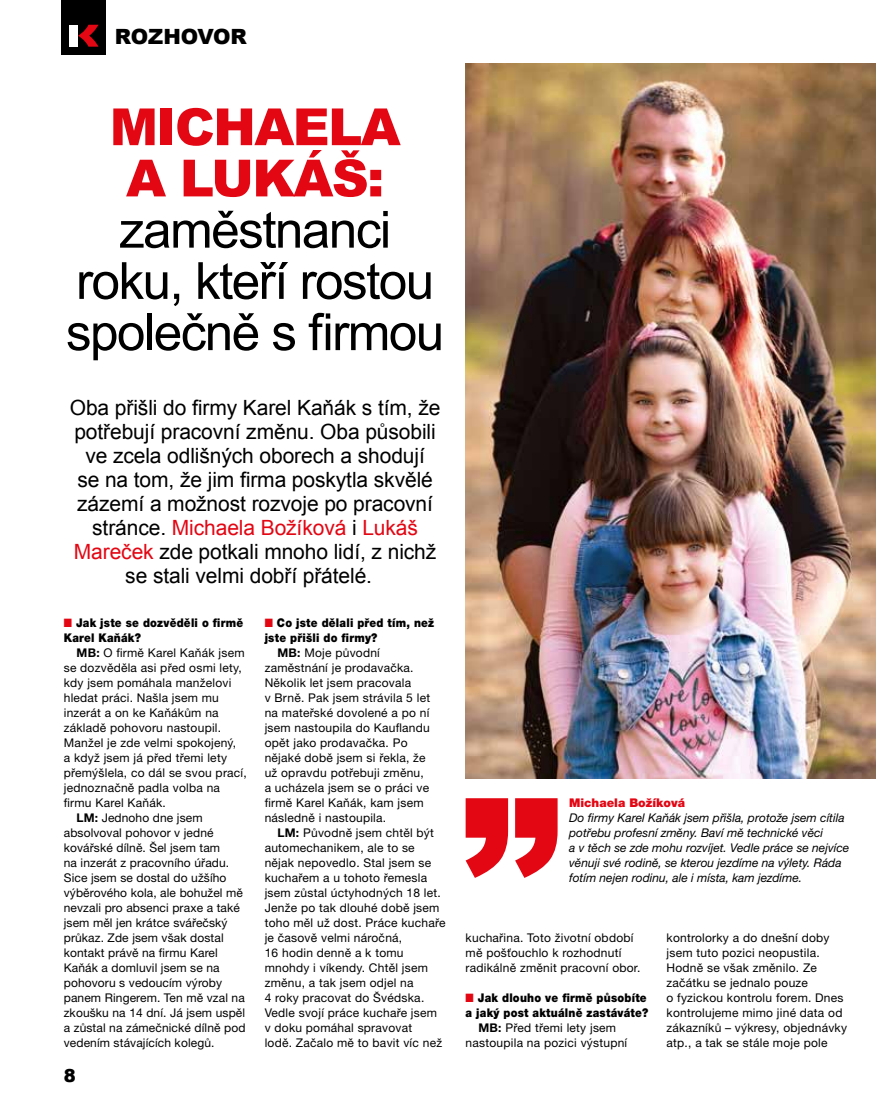
<style>
.page{position:relative;width:893px;height:1106px;background:#fff}
.page>*{position:absolute;margin:0;border:0;box-sizing:border-box;transform-origin:0 0}
.t1{font:51.15px/51.2px "Arial";letter-spacing:-.03em;color:#000;text-align:center}
.t2{font:900 51.15px/51.2px "Arial";letter-spacing:-.03em;color:#e30613;text-align:center}
.t3{font:21px "Arial";letter-spacing:-.005em;color:#000}
.t4{font:21px "Arial";letter-spacing:-.005em;color:#e30613}
.t5{font:900 21px "Arial";color:#000}
.t6{font:900 18px "Arial";color:#000}
.t7{font:12px/15px "Helvetica Neue OT";letter-spacing:.02em;color:#000}
.t8{font:italic 12px/15px "Helvetica Neue OT";color:#000}
.t9{font:900 12px/15px "Helvetica Neue OT";letter-spacing:.02em;color:#000;scale:.9 1}
.t10{font:900 12px "Helvetica Neue OT";color:#e30613}
.s1{color:#000}
.s2{color:#e30613}
.s3{font-weight:700}
</style>
<div class="page">
<div style="left:61px;top:0;width:44px;height:54px;background:#000"></div>
<svg style="left:88px;top:24px;width:11px;height:23px"></svg>
<div style="left:69px;top:25px;width:9px;height:22px;background:#fff"></div>
<svg style="left:78px;top:25px;width:20px;height:22px"></svg>
<img style="left:466px;top:64px;width:410px;height:714px">
<svg style="left:466px;top:798px;width:92px;height:80px"></svg>
<h2 class="t5" style="left:115px;top:21px;width:134px">ROZHOVOR</h2>
<h1 class="t2" style="left:110px;top:100px;width:292px">MICHAELA<br>A LUKÁŠ:</h1>
<h1 class="t1" style="left:66px;top:205px;width:380px">zaměstnanci roku, kteří rostou společně s firmou</h1>
<h2 class="t3" style="left:70px;top:394px;width:372px">Oba přišli do firmy Karel Kaňák s tím, že</h2>
<h2 class="t3" style="left:74px;top:418px;width:363px">potřebují pracovní změnu. Oba působili</h2>
<h2 class="t3" style="left:85px;top:442px;width:341px">ve zcela odlišných oborech a shodují</h2>
<h2 class="t3" style="left:77px;top:466px;width:357px">se na tom, že jim firma poskytla skvělé</h2>
<h2 class="t3" style="left:77px;top:490px;width:357px">zázemí a možnost rozvoje po pracovní</h2>
<h2 class="t4" style="left:92px;top:514px;width:327px"><span class="s1">stránce.</span> Michaela Božíková <span class="s1">i</span> Lukáš</h2>
<h2 class="t3" style="left:74px;top:538px;width:364px"><span class="s2">Mareček</span> zde potkali mnoho lidí, z nichž</h2>
<h2 class="t3" style="left:125px;top:562px;width:248px">se stali velmi dobří přátelé.</h2>
<p class="t9" style="left:64px;top:615px;width:201px"><span class="s2">■</span> Jak jste se dozvěděli o firmě<br>Karel Kaňák?</p>
<p class="t7" style="left:77px;top:645px;width:170px"><span class="s3">MB:</span> O firmě Karel Kaňák jsem</p>
<p class="t7" style="left:64px;top:660px;width:180px">se dozvěděla asi před osmi lety,</p>
<p class="t7" style="left:64px;top:675px;width:169px">kdy jsem pomáhala manželovi</p>
<p class="t7" style="left:64px;top:690px;width:157px">hledat práci. Našla jsem mu</p>
<p class="t7" style="left:64px;top:705px;width:156px">inzerát a on ke Kaňákům na</p>
<p class="t7" style="left:64px;top:720px;width:159px">základě pohovoru nastoupil.</p>
<p class="t7" style="left:64px;top:735px;width:174px">Manžel je zde velmi spokojený,</p>
<p class="t7" style="left:64px;top:750px;width:165px">a když jsem já před třemi lety</p>
<p class="t7" style="left:64px;top:765px;width:185px">přemýšlela, co dál se svou prací,</p>
<p class="t7" style="left:64px;top:780px;width:158px">jednoznačně padla volba na</p>
<p class="t7" style="left:64px;top:795px;width:104px">firmu Karel Kaňák.</p>
<p class="t7" style="left:77px;top:810px;width:128px"><span class="s3">LM:</span> Jednoho dne jsem</p>
<p class="t7" style="left:64px;top:825px;width:151px">absolvoval pohovor v jedné</p>
<p class="t7" style="left:64px;top:840px;width:158px">kovářské dílně. Šel jsem tam</p>
<p class="t7" style="left:64px;top:855px;width:167px">na inzerát z pracovního úřadu.</p>
<p class="t7" style="left:64px;top:870px;width:164px">Sice jsem se dostal do užšího</p>
<p class="t7" style="left:64px;top:885px;width:181px">výběrového kola, ale bohužel mě</p>
<p class="t7" style="left:64px;top:900px;width:178px">nevzali pro absenci praxe a také</p>
<p class="t7" style="left:64px;top:915px;width:165px">jsem měl jen krátce svářečský</p>
<p class="t7" style="left:64px;top:930px;width:161px">průkaz. Zde jsem však dostal</p>
<p class="t7" style="left:64px;top:945px;width:156px">kontakt právě na firmu Karel</p>
<p class="t7" style="left:64px;top:960px;width:157px">Kaňák a domluvil jsem se na</p>
<p class="t7" style="left:64px;top:975px;width:160px">pohovoru s vedoucím výroby</p>
<p class="t7" style="left:64px;top:990px;width:183px">panem Ringerem. Ten mě vzal na</p>
<p class="t7" style="left:64px;top:1005px;width:183px">zkoušku na 14 dní. Já jsem uspěl</p>
<p class="t7" style="left:64px;top:1020px;width:183px">a zůstal na zámečnické dílně pod</p>
<p class="t7" style="left:64px;top:1035px;width:152px">vedením stávajících kolegů.</p>
<p class="t9" style="left:265px;top:615px;width:190px"><span class="s2">■</span> Co jste dělali před tím, než</p>
<p class="t9" style="left:265px;top:630px;width:127px">jste přišli do firmy?</p>
<p class="t7" style="left:277px;top:645px;width:104px"><span class="s3">MB:</span> Moje původní</p>
<p class="t7" style="left:265px;top:660px;width:150px">zaměstnání je prodavačka.</p>
<p class="t7" style="left:265px;top:675px;width:148px">Několik let jsem pracovala</p>
<p class="t7" style="left:265px;top:690px;width:167px">v Brně. Pak jsem strávila 5 let</p>
<p class="t7" style="left:265px;top:705px;width:166px">na mateřské dovolené a po ní</p>
<p class="t7" style="left:265px;top:720px;width:167px">jsem nastoupila do Kauflandu</p>
<p class="t7" style="left:265px;top:735px;width:144px">opět jako prodavačka. Po</p>
<p class="t7" style="left:265px;top:750px;width:162px">nějaké době jsem si řekla, že</p>
<p class="t7" style="left:265px;top:765px;width:161px">už opravdu potřebuji změnu,</p>
<p class="t7" style="left:265px;top:780px;width:166px">a ucházela jsem se o práci ve</p>
<p class="t7" style="left:265px;top:795px;width:160px">firmě Karel Kaňák, kam jsem</p>
<p class="t7" style="left:265px;top:810px;width:123px">následně i nastoupila.</p>
<p class="t7" style="left:277px;top:825px;width:158px"><span class="s3">LM:</span> Původně jsem chtěl být</p>
<p class="t7" style="left:265px;top:840px;width:152px">automechanikem, ale to se</p>
<p class="t7" style="left:265px;top:855px;width:168px">nějak nepovedlo. Stal jsem se</p>
<p class="t7" style="left:265px;top:870px;width:164px">kuchařem a u tohoto řemesla</p>
<p class="t7" style="left:265px;top:885px;width:178px">jsem zůstal úctyhodných 18 let.</p>
<p class="t7" style="left:265px;top:900px;width:176px">Jenže po tak dlouhé době jsem</p>
<p class="t7" style="left:265px;top:915px;width:182px">toho měl už dost. Práce kuchaře</p>
<p class="t7" style="left:265px;top:930px;width:139px">je časově velmi náročná,</p>
<p class="t7" style="left:265px;top:945px;width:140px">16 hodin denně a k tomu</p>
<p class="t7" style="left:265px;top:960px;width:165px">mnohdy i víkendy. Chtěl jsem</p>
<p class="t7" style="left:265px;top:975px;width:150px">změnu, a tak jsem odjel na</p>
<p class="t7" style="left:265px;top:990px;width:161px">4 roky pracovat do Švédska.</p>
<p class="t7" style="left:265px;top:1005px;width:174px">Vedle svojí práce kuchaře jsem</p>
<p class="t7" style="left:265px;top:1020px;width:149px">v doku pomáhal spravovat</p>
<p class="t7" style="left:265px;top:1035px;width:179px">lodě. Začalo mě to bavit víc než</p>
<h3 class="t6" style="left:64px;top:1062px;width:14px">8</h3>
<p class="t10" style="left:569px;top:796px;width:118px">Michaela Božíková</p>
<p class="t8" style="left:569px;top:810px;width:282px">Do firmy Karel Kaňák jsem přišla, protože jsem cítila potřebu profesní změny. Baví mě technické věci<br>a v těch se zde mohu rozvíjet. Vedle práce se nejvíce věnuji své rodině, se kterou jezdíme na výlety. Ráda fotím nejen rodinu, ale i místa, kam jezdíme.</p>
<p class="t7" style="left:466px;top:930px;width:176px">kuchařina. Toto životní období mě pošťouchlo k rozhodnutí radikálně změnit pracovní obor.</p>
<p class="t9" style="left:466px;top:990px;width:203px"><span class="s2">■</span> Jak dlouho ve firmě působíte</p>
<p class="t9" style="left:466px;top:1005px;width:205px">a jaký post aktuálně zastáváte?</p>
<p class="t7" style="left:478px;top:1020px;width:139px"><span class="s3">MB:</span> Před třemi lety jsem</p>
<p class="t7" style="left:466px;top:1035px;width:163px">nastoupila na pozici výstupní</p>
<p class="t7" style="left:666px;top:930px;width:182px">kontrolorky a do dnešní doby jsem tuto pozici neopustila.<br>Hodně se však změnilo. Ze začátku se jednalo pouze<br>o fyzickou kontrolu forem. Dnes kontrolujeme mimo jiné data od zákazníků – výkresy, objednávky atp., a tak se stále moje pole</p>
</div>
